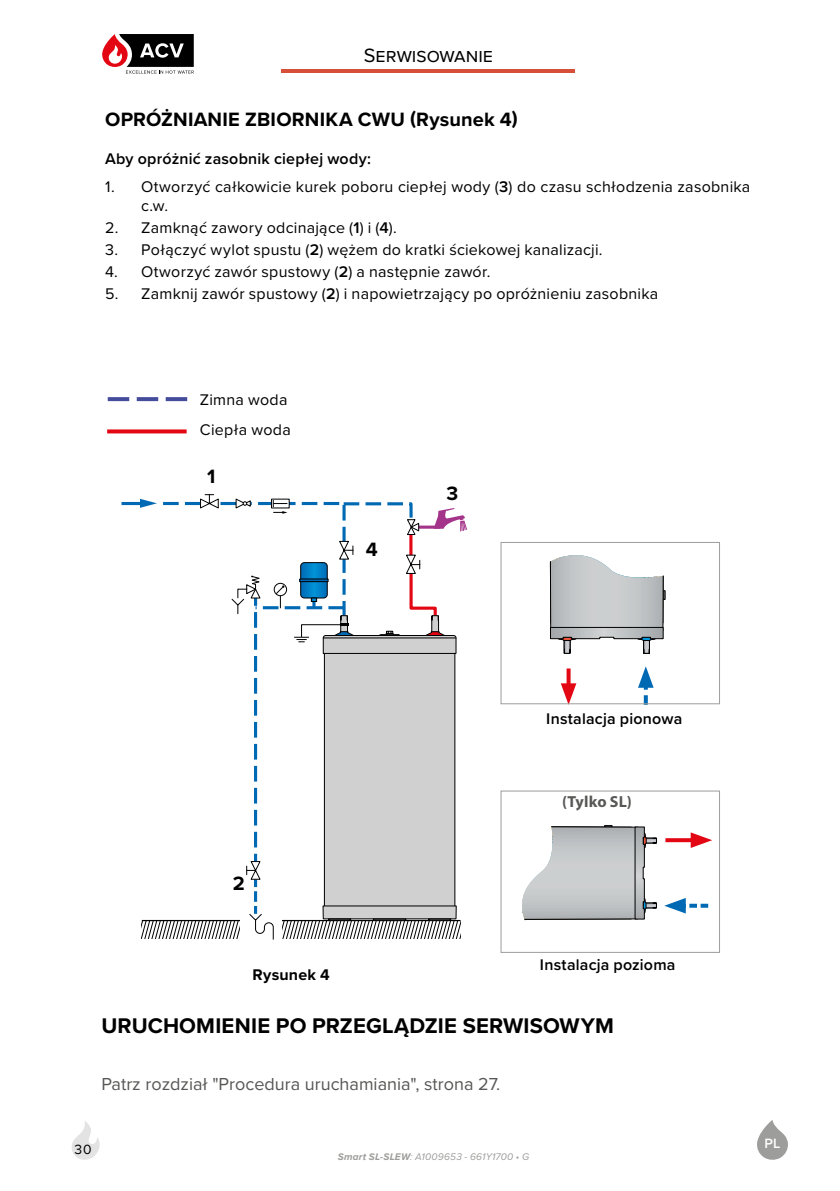
<style>
.page{position:relative;width:840px;height:1191px;background:#fff}
.page>*{position:absolute;margin:0;border:0;box-sizing:border-box;transform-origin:0 0}
.TITRE_PARA{font:700 22px "Proxima Nova";letter-spacing:.005em;color:#000}
.t1{font:700 20px "Proxima Nova";letter-spacing:.01em;color:#000}
.t2{font:20px "Proxima Nova";color:#000}
.TEXT{font:18px "Proxima Nova";color:#575756}
.t3{font:16px/30px "Proxima Nova";letter-spacing:.015em;color:#000}
.t4{font:600 16px "Proxima Nova";letter-spacing:.015em;color:#000}
.TEXT-2{font:700 16px "Myriad Pro";letter-spacing:.01em;color:#575756}
.t5{font:700 16px "Proxima Nova";letter-spacing:.01em;color:#000}
.t6{font:600 14px "Proxima Nova";color:#fff}
.t7{font:13.8px "Proxima Nova";color:#000}
.t8{font:italic 10px "Proxima Nova";letter-spacing:.02em;color:#9d9d9c}
.s1{font-weight:600}
.s2{font-weight:700}
</style>
<div class="page">
<svg style="left:108px;top:397px;width:79px;height:4px"></svg>
<svg style="left:107px;top:429px;width:79px;height:4px"></svg>
<hr style="left:121px;top:502px;width:22px;height:3px;background:#0069b4">
<svg style="left:140px;top:494px;width:327px;height:446px"></svg>
<svg style="left:549px;top:555px;width:116px;height:99px"></svg>
<svg style="left:637px;top:666px;width:16px;height:39px"></svg>
<svg style="left:566px;top:668px;width:4px;height:15px"></svg>
<svg style="left:560px;top:683px;width:16px;height:22px"></svg>
<div style="left:500px;top:542px;width:219px;height:162px;border:1px solid #9d9d9c"></div>
<svg style="left:522px;top:825px;width:134px;height:96px"></svg>
<svg style="left:665px;top:838px;width:25px;height:4px"></svg>
<svg style="left:690px;top:832px;width:21px;height:16px"></svg>
<svg style="left:664px;top:898px;width:43px;height:15px"></svg>
<div style="left:500px;top:790px;width:219px;height:163px;border:1px solid #9d9d9c"></div>
<svg style="left:102px;top:34px;width:92px;height:40px"></svg>
<svg style="left:757px;top:1120px;width:31px;height:40px"></svg>
<svg style="left:72px;top:1121px;width:28px;height:39px"></svg>
<hr style="left:281px;top:69px;width:293px;height:4px;background:#d74f38">
<p class="t2" style="left:363px;top:41px;width:131px">Serwisowanie</p>
<p class="t1" style="left:105px;top:104px;width:414px">OPRÓŻNIANIE ZBIORNIKA CWU (Rysunek 4)</p>
<p class="t4" style="left:105px;top:147px;width:267px">Aby opróżnić zasobnik ciepłej wody:</p>
<p class="t3" style="left:141px;top:176px;width:610px;line-height:19.2px;text-indent:-36px">1. Otworzyć całkowicie kurek poboru ciepłej wody (<span class="s1">3</span>) do czasu schłodzenia zasobnika c.w.</p>
<p class="t3" style="left:105px;top:212px;width:293px">2. Zamknąć zawory odcinające (<span class="s1">1</span>) i (<span class="s1">4</span>).</p>
<p class="t3" style="left:105px;top:234px;width:498px">3. Połączyć wylot spustu (<span class="s1">2</span>) wężem do kratki ściekowej kanalizacji.</p>
<p class="t3" style="left:105px;top:256px;width:386px">4. Otworzyć zawór spustowy (<span class="s1">2</span>) a następnie zawór.</p>
<p class="t3" style="left:105px;top:278px;width:554px">5. Zamknij zawór spustowy (<span class="s1">2</span>) i napowietrzający po opróżnieniu zasobnika</p>
<p class="t1" style="left:186px;top:234px;width:10px">1</p>
<p class="t3" style="left:200px;top:384px;width:92px">Zimna woda<br>Ciepła woda</p>
<p class="t1" style="left:207px;top:461px;width:10px">1</p>
<p class="t1" style="left:365px;top:534px;width:13px">4</p>
<p class="t1" style="left:446px;top:478px;width:13px">3</p>
<p class="t4" style="left:546px;top:707px;width:137px">Instalacja pionowa</p>
<p class="t1" style="left:232px;top:868px;width:13px">2</p>
<p class="TEXT-2" style="left:562px;top:791px;width:71px">(Tylko SL)</p>
<p class="t5" style="left:252px;top:962px;width:79px">Rysunek 4</p>
<p class="t4" style="left:539px;top:952px;width:137px">Instalacja pozioma</p>
<p class="TITRE_PARA" style="left:101px;top:1008px;width:513px">URUCHOMIENIE PO PRZEGLĄDZIE SERWISOWYM</p>
<p class="TEXT" style="left:101px;top:1070px;width:400px">Patrz rozdział "Procedura uruchamiania", strona 27.</p>
<p class="t7" style="left:74px;top:1139px;width:19px">30</p>
<p class="t8" style="left:338px;top:1149px;width:193px"><span class="s2">Smart SL-SLEW</span>: A1009653 - 661Y1700 • G</p>
<p class="t6" style="left:764px;top:1132px;width:17px">PL</p>
</div>
